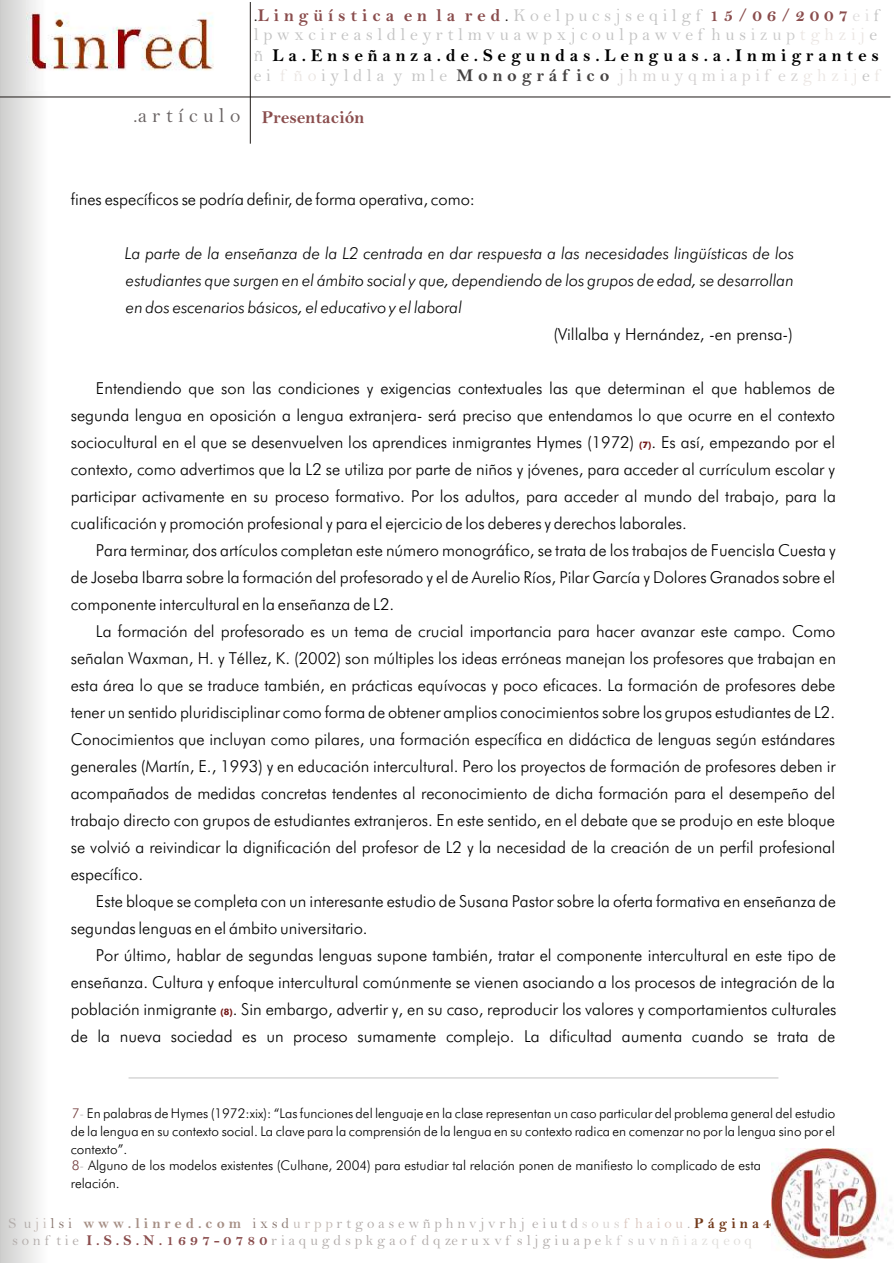
<style>
.page{position:relative;width:894px;height:1263px;background:#fff}
.page>*{position:absolute;margin:0;border:0;box-sizing:border-box;transform-origin:0 0}
.t1{font:21px "Bell";color:#696363}
.t2{font:18px/20.2px "Bell";color:#c4c4c4}
.t3{font:700 18px "Bell";color:#8a4d4d}
.t4{font:700 18px "Bell";color:#000}
.t5{font:18px "Bell";color:#d4d1d1}
.t6{font:16.5px/27px "Futura Lt BT";color:#000;text-align:justify}
.t7{font:italic 16.5px/27px "Futura Lt BT";color:#000;text-align:justify}
.t8{font:15px "Bell";letter-spacing:.25em;color:#b3adab}
.t9{font:13.5px/18px "Futura Lt BT";color:#000;text-align:justify}
.t10{font:700 9px "Futura Md BT";color:#731717}
.s1{font-weight:400;color:#1f1a17}
.s2{font-weight:400;color:#c4c4c4}
.s3{font-weight:400;color:#e0dede}
.s4{color:#1f1a17}
.s5{color:#ccc}
.s6{color:#ebe6e3}
.s7{font-weight:700;color:#454242}
.s8{color:#733b3b}
.s9{color:#bdbaba}
.s10{font-weight:700}
.s11{color:#c4bab5}
.s12{color:#8c7a73}
.s13{font-weight:700;color:#a68f85}
.s14{color:#d9d4d1}
.s15{color:#dbc7bf}
.s16{font-weight:700;color:#733b1c}
.s17{font-weight:700;color:#8a4d4d}
.s18{color:#ccc9c9}
.s19{color:#e0dedb}
</style>
<div class="page">
<div style="left:0;top:0;width:47px;height:1263px;background:linear-gradient(to right,#cececd,#fdfdfd)"></div>
<img style="left:26px;top:0;width:188px;height:90px">
<hr style="left:0;top:97px;width:891px;height:1px;background:#1f1a17">
<hr style="left:250px;top:2px;width:1px;height:142px;background:#1f1a17">
<img style="left:772px;top:1149px;width:120px;height:109px">
<hr style="left:129px;top:1078px;width:649px;height:1px;background:#c2c2c2">
<p class="t1" style="left:133px;top:108px;width:109px">.a r t í c u l o</p>
<p class="t3" style="left:254px;top:9px;width:627px"><span class="s1">.</span>L i n g ü í s t i c a e n l a r e d <span class="s2">K o e l p u c s j s e q i l g f</span> 1 5 / 0 6 / 2 0 0 7 <span class="s3">e i</span><span class="s2">f</span></p>
<p class="t2" style="left:254px;top:7px;width:625px;text-indent:251px"><span class="s4">.<br></span>l p w x c i r e a s l d l e y r t l m v u a w p x j c o u l p a w v e f h u s <span class="s5">i z u p</span> <span class="s6">t g h z i j</span> e ñ<br>e i</p>
<p class="t4" style="left:272px;top:49px;width:608px">L a . E n s e ñ a n z a . d e . S e g u n d a s . L e n g u a s . a . I n m i g r a n t e s</p>
<p class="t5" style="left:457px;top:69px;width:424px"><span class="s7">M o n o g r á f i c o</span> j hm u y q m i a p i f e z<span class="s6">g h z i j f</span></p>
<p class="t2" style="left:280px;top:67px;width:169px"><span class="s6">f ñ o</span>i y l d l a y m l e</p>
<p class="t2" style="left:862px;top:67px;width:9px">e</p>
<p class="t3" style="left:262px;top:111px;width:104px">Presentación</p>
<p class="t6" style="left:71px;top:187px;width:406px">fines específicos se podría definir, de forma operativa, como:</p>
<p class="t7" style="left:125px;top:241px;width:671px">La parte de la enseñanza de la L2 centrada en dar respuesta a las necesidades lingüísticas de los estudiantes que surgen en el ámbito social y que, dependiendo de los grupos de edad, se desarrollan en dos escenarios básicos, el educativo y el laboral</p>
<p class="t6" style="left:554px;top:322px;width:241px">(Villalba y Hernández, -en prensa-)</p>
<p class="t6" style="left:71px;top:376px;width:767px;text-indent:25px">Entendiendo que son las condiciones y exigencias contextuales las que determinan el que hablemos de segunda lengua en oposición a lengua extranjera- será preciso que entendamos lo que ocurre en el contexto sociocultural en el que se desenvuelven los aprendices inmigrantes Hymes (1972) . Es así, empezando por el contexto, como advertimos que la L2 se utiliza por parte de niños y jóvenes, para acceder al currículum escolar y participar activamente en su proceso formativo. Por los adultos, para acceder al mundo del trabajo, para la cualificación y promoción profesional y para el ejercicio de los deberes y derechos laborales.</p>
<p class="t6" style="left:71px;top:538px;width:767px;text-indent:25px">Para terminar, dos artículos completan este número monográfico, se trata de los trabajos de Fuencisla Cuesta y de Joseba Ibarra sobre la formación del profesorado y el de Aurelio Ríos, Pilar García y Dolores Granados sobre el componente intercultural en la enseñanza de L2.</p>
<p class="t6" style="left:71px;top:619px;width:767px;text-indent:25px">La formación del profesorado es un tema de crucial importancia para hacer avanzar este campo. Como señalan Waxman, H. y Téllez, K. (2002) son múltiples los ideas erróneas manejan los profesores que trabajan en esta área lo que se traduce también, en prácticas equívocas y poco eficaces. La formación de profesores debe tener un sentido pluridisciplinar como forma de obtener amplios conocimientos sobre los grupos estudiantes de L2.<br>Conocimientos que incluyan como pilares, una formación específica en didáctica de lenguas según estándares generales (Martín, E., 1993) y en educación intercultural. Pero los proyectos de formación de profesores deben ir acompañados de medidas concretas tendentes al reconocimiento de dicha formación para el desempeño del trabajo directo con grupos de estudiantes extranjeros. En este sentido, en el debate que se produjo en este bloque se volvió a reivindicar la dignificación del profesor de L2 y la necesidad de la creación de un perfil profesional específico.</p>
<p class="t6" style="left:71px;top:889px;width:767px;text-indent:25px">Este bloque se completa con un interesante estudio de Susana Pastor sobre la oferta formativa en enseñanza de segundas lenguas en el ámbito universitario.</p>
<p class="t6" style="left:71px;top:943px;width:767px;text-indent:25px">Por último, hablar de segundas lenguas supone también, tratar el componente intercultural en este tipo de enseñanza. Cultura y enfoque intercultural comúnmente se vienen asociando a los procesos de integración de la población inmigrante . Sin embargo, advertir y, en su caso, reproducir los valores y comportamientos culturales de la nueva sociedad es un proceso sumamente complejo. La dificultad aumenta cuando se trata de</p>
<p class="t10" style="left:639px;top:441px;width:14px">(7)</p>
<p class="t10" style="left:221px;top:1008px;width:14px">(8)</p>
<p class="t9" style="left:71px;top:1105px;width:766px"><span class="s8">7</span><span class="s9">-</span> En palabras de Hymes (1972:xix): “Las funciones del lenguaje en la clase representan un caso particular del problema general del estudio de la lengua en su contexto social. La clave para la comprensión de la lengua en su contexto radica en comenzar no por la lengua sino por el contexto”.</p>
<p class="t9" style="left:71px;top:1157px;width:692px"><span class="s8">8</span><span class="s9">-</span> Alguno de los modelos existentes (<span class="s10">Culhane, 2004)</span> para estudiar tal relación ponen de manifiesto lo complicado de esta relación.</p>
<p class="t8" style="left:8px;top:1218px;width:764px">S u<span class="s11">j i</span> <span class="s12">l s i</span> <span class="s13">w w w . l i n r e d . c o m</span> <span class="s12">i x s d</span><span class="s11">u r p p</span>r t g o a s e w ñ p h n v j v r h j e i u t d<span class="s14">s o u s</span> <span class="s15">f h a i o u</span> <span class="s16">P á g i n a 4</span></p>
<p class="t8" style="left:687px;top:1218px;width:5px">.</p>
<p class="t8" style="left:12px;top:1235px;width:68px">s o n f t i e</p>
<p class="t8" style="left:87px;top:1235px;width:667px"><span class="s17">I . S . S . N . 1 6 9 7 - 0 7 8 0</span>r i a q u g d s p k g a o f d q ze r u x v f s l j g i u a p e<span class="s18">k f s u v n</span> <span class="s19">ñ i a z q e o q</span></p>
</div>
